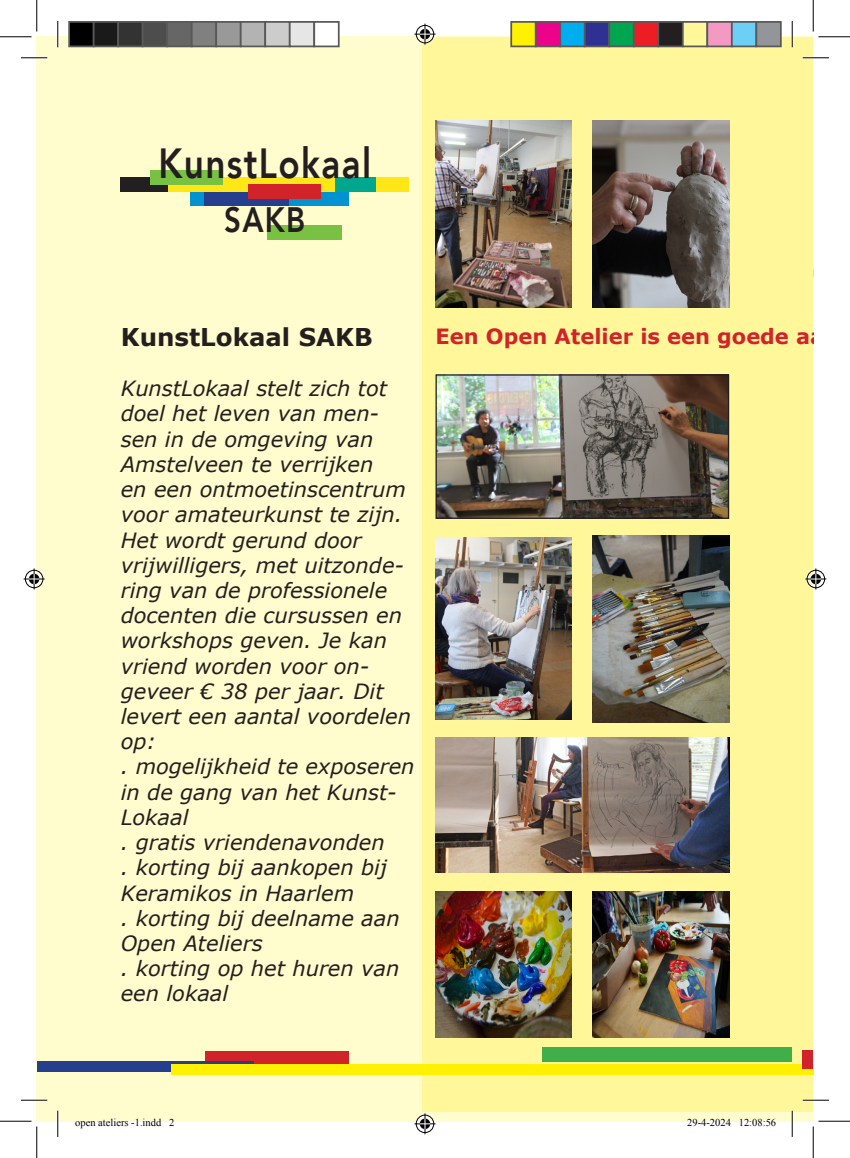
<style>
.page{position:relative;width:850px;height:1158px;background:#fff}
.page>*{position:absolute;margin:0;border:0;box-sizing:border-box;transform-origin:0 0}
.t1{font:800 42px "Avenir";letter-spacing:.04em;color:#231f20;scale:.83 1}
.t2{font:800 35.35px "Avenir";color:#231f20;scale:.83 1}
.t3{font:700 24.5px "Verdana";color:#231f20}
.t4{font:italic 21px/25.2px "Verdana";color:#231f20}
.t5{font:700 21px "Verdana";color:#d1232a}
.t6{font:10.5px "Times New Roman";color:#000}
</style>
<div class="page">
<div style="left:37px;top:37px;width:776px;height:1083px;background:#fffccd"></div>
<div style="left:205px;top:1051px;width:143px;height:18px;background:#d1232a"></div>
<div style="left:37px;top:1061px;width:216px;height:10px;background:#253f8e"></div>
<div style="left:422px;top:37px;width:391px;height:1074px;background:#fff79a"></div>
<div style="left:267px;top:225px;width:74px;height:14px;background:#79c142"></div>
<div style="left:288px;top:192px;width:61px;height:14px;background:#0093d0"></div>
<div style="left:190px;top:192px;width:15px;height:14px;background:#0093d0"></div>
<div style="left:204px;top:192px;width:84px;height:14px;background:#253f8e"></div>
<div style="left:168px;top:178px;width:167px;height:14px;background:#ffe616"></div>
<div style="left:121px;top:178px;width:47px;height:14px;background:#231f20"></div>
<div style="left:375px;top:178px;width:34px;height:14px;background:#ffe616"></div>
<div style="left:335px;top:178px;width:40px;height:14px;background:#00a78f"></div>
<div style="left:248px;top:185px;width:73px;height:14px;background:#d1232a"></div>
<div style="left:150px;top:171px;width:73px;height:14px;background:#79c142"></div>
<img style="left:437px;top:376px;width:290px;height:141px">
<div style="left:435px;top:374px;width:294px;height:145px;border:1px solid #231f20"></div>
<img style="left:435px;top:737px;width:294px;height:135px">
<img style="left:593px;top:121px;width:136px;height:186px">
<img style="left:435px;top:121px;width:137px;height:186px">
<img style="left:435px;top:537px;width:137px;height:182px">
<img style="left:435px;top:891px;width:137px;height:145px">
<img style="left:593px;top:536px;width:136px;height:186px">
<img style="left:593px;top:891px;width:136px;height:145px">
<div style="left:171px;top:1063px;width:642px;height:11px;background:#fff101"></div>
<div style="left:542px;top:1047px;width:250px;height:14px;background:#40ae49"></div>
<div style="left:802px;top:1049px;width:11px;height:19px;background:#d1232a"></div>
<hr style="left:21px;top:57px;width:26px;height:2px;background:#fff">
<hr style="left:802px;top:57px;width:27px;height:2px;background:#fff">
<hr style="left:21px;top:1098px;width:26px;height:3px;background:#fff">
<hr style="left:802px;top:1098px;width:27px;height:3px;background:#fff">
<hr style="left:57px;top:21px;width:2px;height:26px;background:#fff">
<hr style="left:57px;top:1110px;width:2px;height:26px;background:#fff">
<hr style="left:791px;top:21px;width:2px;height:26px;background:#fff">
<hr style="left:791px;top:1110px;width:2px;height:26px;background:#fff">
<svg style="left:21px;top:57px;width:26px;height:1px"></svg>
<svg style="left:802px;top:57px;width:27px;height:1px"></svg>
<svg style="left:21px;top:1099px;width:26px;height:1px"></svg>
<svg style="left:802px;top:1099px;width:27px;height:1px"></svg>
<svg style="left:57px;top:21px;width:1px;height:26px"></svg>
<svg style="left:57px;top:1110px;width:1px;height:26px"></svg>
<svg style="left:792px;top:21px;width:1px;height:26px"></svg>
<svg style="left:792px;top:1110px;width:1px;height:26px"></svg>
<hr style="left:0;top:36px;width:32px;height:1px;background:#000">
<hr style="left:818px;top:36px;width:32px;height:1px;background:#000">
<hr style="left:0;top:1120px;width:32px;height:1px;background:#000">
<hr style="left:818px;top:1120px;width:32px;height:1px;background:#000">
<hr style="left:36px;top:0;width:1px;height:32px;background:#000">
<hr style="left:36px;top:1126px;width:1px;height:31px;background:#000">
<hr style="left:813px;top:0;width:1px;height:32px;background:#000">
<hr style="left:813px;top:1126px;width:1px;height:31px;background:#000">
<svg style="left:414px;top:24px;width:21px;height:21px"></svg>
<svg style="left:414px;top:1113px;width:21px;height:21px"></svg>
<svg style="left:24px;top:568px;width:21px;height:21px"></svg>
<svg style="left:805px;top:568px;width:21px;height:21px"></svg>
<div style="left:69px;top:22px;width:25px;height:24px;background:#000"></div>
<div style="left:68px;top:21px;width:26px;height:26px;border:2px solid #595959"></div>
<div style="left:94px;top:22px;width:24px;height:24px;background:#1a1a1a"></div>
<div style="left:93px;top:21px;width:26px;height:26px;border:2px solid #595959"></div>
<div style="left:118px;top:22px;width:25px;height:24px;background:#333"></div>
<div style="left:117px;top:21px;width:27px;height:26px;border:2px solid #595959"></div>
<div style="left:143px;top:22px;width:24px;height:24px;background:#4d4d4d"></div>
<div style="left:142px;top:21px;width:26px;height:26px;border:2px solid #595959"></div>
<div style="left:167px;top:22px;width:25px;height:24px;background:#666"></div>
<div style="left:166px;top:21px;width:26px;height:26px;border:2px solid #595959"></div>
<div style="left:192px;top:22px;width:24px;height:24px;background:#808080"></div>
<div style="left:191px;top:21px;width:26px;height:26px;border:2px solid #595959"></div>
<div style="left:216px;top:22px;width:25px;height:24px;background:#999"></div>
<div style="left:215px;top:21px;width:27px;height:26px;border:2px solid #595959"></div>
<div style="left:241px;top:22px;width:24px;height:24px;background:#b3b3b3"></div>
<div style="left:240px;top:21px;width:26px;height:26px;border:2px solid #595959"></div>
<div style="left:265px;top:22px;width:25px;height:24px;background:#ccc"></div>
<div style="left:264px;top:21px;width:26px;height:26px;border:2px solid #595959"></div>
<div style="left:290px;top:22px;width:24px;height:24px;background:#e6e6e6"></div>
<div style="left:289px;top:21px;width:26px;height:26px;border:2px solid #595959"></div>
<div style="left:314px;top:22px;width:25px;height:24px;background:#fff"></div>
<div style="left:313px;top:21px;width:27px;height:26px;border:2px solid #595959"></div>
<div style="left:511px;top:22px;width:25px;height:24px;background:#fff101"></div>
<div style="left:510px;top:21px;width:26px;height:26px;border:2px solid #595959"></div>
<div style="left:536px;top:22px;width:24px;height:24px;background:#ed028c"></div>
<div style="left:535px;top:21px;width:26px;height:26px;border:2px solid #595959"></div>
<div style="left:560px;top:22px;width:25px;height:24px;background:#00aeef"></div>
<div style="left:559px;top:21px;width:26px;height:26px;border:2px solid #595959"></div>
<div style="left:585px;top:22px;width:24px;height:24px;background:#2e3092"></div>
<div style="left:584px;top:21px;width:26px;height:26px;border:2px solid #595959"></div>
<div style="left:609px;top:22px;width:25px;height:24px;background:#00a54f"></div>
<div style="left:608px;top:21px;width:26px;height:26px;border:2px solid #595959"></div>
<div style="left:634px;top:22px;width:24px;height:24px;background:#ee1d23"></div>
<div style="left:633px;top:21px;width:26px;height:26px;border:2px solid #595959"></div>
<div style="left:658px;top:22px;width:25px;height:24px;background:#231f20"></div>
<div style="left:657px;top:21px;width:26px;height:26px;border:2px solid #595959"></div>
<div style="left:683px;top:22px;width:24px;height:24px;background:#fff79a"></div>
<div style="left:682px;top:21px;width:26px;height:26px;border:2px solid #595959"></div>
<div style="left:707px;top:22px;width:25px;height:24px;background:#f499c2"></div>
<div style="left:706px;top:21px;width:26px;height:26px;border:2px solid #595959"></div>
<div style="left:732px;top:22px;width:24px;height:24px;background:#6bcff6"></div>
<div style="left:731px;top:21px;width:26px;height:26px;border:2px solid #595959"></div>
<div style="left:756px;top:22px;width:25px;height:24px;background:#939598"></div>
<div style="left:755px;top:21px;width:26px;height:26px;border:2px solid #595959"></div>
<svg style="left:75px;top:1118px;width:87px;height:4px"></svg>
<svg style="left:686px;top:1119px;width:45px;height:3px"></svg>
<svg style="left:739px;top:1119px;width:37px;height:3px"></svg>
<p class="t1" style="left:158px;top:131px;width:258px">KunstLokaal</p>
<p class="t2" style="left:224px;top:192px;width:99px">SAKB</p>
<p class="t3" style="left:121px;top:319px;width:253px">KunstLokaal SAKB</p>
<p class="t4" style="left:121px;top:375px;width:286px">KunstLokaal stelt zich tot doel het leven van men&shy;sen in de omgeving van<br>Amstelveen te verrijken<br>en een ontmoetinscentrum voor amateurkunst te zijn.</p>
<p class="t4" style="left:121px;top:527px;width:292px">Het wordt gerund door vrijwilligers, met uitzonde&shy;ring van de professionele docenten die cursussen en workshops geven. Je kan vriend worden voor on&shy;geveer € 38 per jaar. Dit levert een aantal voordelen op:</p>
<p class="t4" style="left:121px;top:753px;width:295px">. mogelijkheid te exposeren in de gang van het Kunst-<br>Lokaal</p>
<p class="t4" style="left:121px;top:829px;width:265px">. gratis vriendenavonden</p>
<p class="t4" style="left:121px;top:854px;width:268px">. korting bij aankopen bij<br>Keramikos in Haarlem</p>
<p class="t4" style="left:121px;top:905px;width:280px">. korting bij deelname aan<br>Open Ateliers</p>
<p class="t4" style="left:121px;top:955px;width:280px">. korting op het huren van een lokaal</p>
<p class="t5" style="left:435px;top:322px;width:419px">Een Open Atelier is een goede aanv</p>
<p class="t6" style="left:75px;top:1115px;width:101px">open ateliers -1.indd 2</p>
<p class="t6" style="left:687px;top:1115px;width:90px">29-4-2024 12:08:56</p>
</div>
